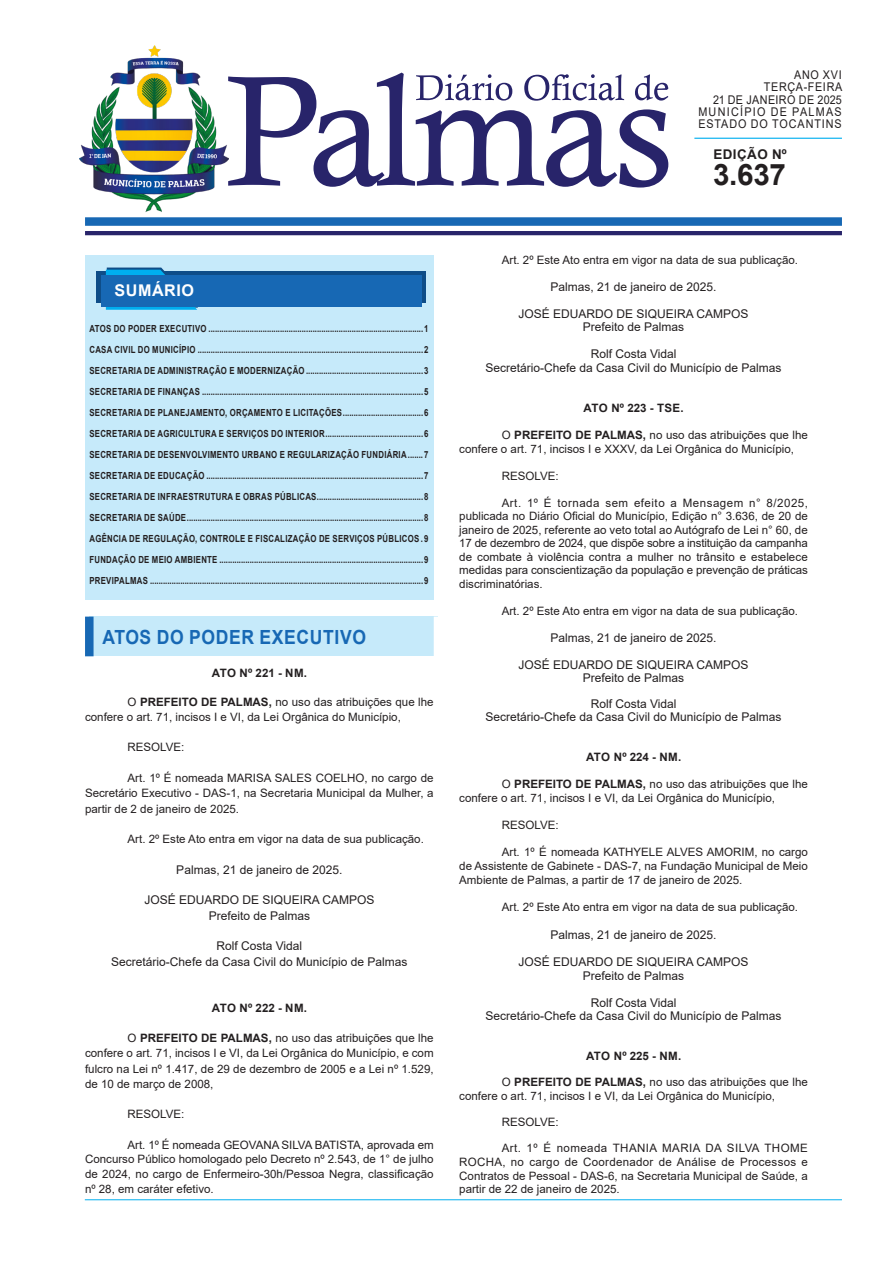
<style>
.page{position:relative;width:893px;height:1263px;background:#fff}
.page>*{position:absolute;margin:0;border:0;box-sizing:border-box;transform-origin:0 0}
.t1{font:700 29.55px "Arial";color:#231f20}
.t2{font:700 19.5px "Arial";letter-spacing:.035em;color:#1768b4;scale:.9 1}
.t3{font:700 16.2px "Arial";letter-spacing:.035em;color:#fff}
.t4{font:700 13.35px "Arial";letter-spacing:.035em;color:#231f20}
.t5{font:12px/13.2px "Arial";color:#231f20;text-align:center}
.t6{font:12px/12.3px "Arial";letter-spacing:.065em;color:#231f20;text-align:right;scale:.9 1}
.t7{font:11.55px/13.5px "Arial";color:#231f20;text-align:justify}
.t8{font:700 11.55px "Arial";letter-spacing:.015em;color:#231f20}
.t9{font:700 9.75px/21px "Arial";letter-spacing:.035em;color:#231f20;text-align:justify;scale:.8 1}
.s1{font-weight:700}
</style>
<div class="page">
<div style="left:85px;top:255px;width:349px;height:345px;background:#c6eafa"></div>
<div style="left:85px;top:217px;width:757px;height:9px;background:#1768b4"></div>
<hr style="left:85px;top:231px;width:757px;height:4px;background:#28246a">
<hr style="left:694px;top:138px;width:148px;height:1px;background:#00aeef">
<svg style="left:229px;top:73px;width:439px;height:115px"></svg>
<svg style="left:96px;top:272px;width:329px;height:31px"></svg>
<svg style="left:106px;top:268px;width:92px;height:42px"></svg>
<div style="left:101px;top:276px;width:321px;height:31px;background:#1768b4"></div>
<hr style="left:85px;top:1199px;width:757px;height:1px;background:#00aeef">
<img style="left:80px;top:46px;width:149px;height:166px">
<div style="left:89px;top:617px;width:349px;height:39px;background:#c6eafa"></div>
<div style="left:85px;top:617px;width:9px;height:39px;background:#1768b4"></div>
<div style="left:434px;top:617px;width:8px;height:39px;background:#fff"></div>
<p class="t6" style="left:698px;top:69px;width:161px">ANO XVI<br>TERÇA-FEIRA<br>21 DE JANEIRO DE 2025<br>MUNICÍPIO DE PALMAS<br>ESTADO DO TOCANTINS</p>
<h1 class="t1" style="left:713px;top:154px;width:74px">3.637</h1>
<p class="t4" style="left:713px;top:145px;width:75px">EDIÇÃO Nº</p>
<h3 class="t3" style="left:114px;top:279px;width:81px">SUMÁRIO</h3>
<p class="t9" style="left:89px;top:319px;width:425px">ATOS DO PODER EXECUTIVO ...................................................................................................1<br>CASA CIVIL DO MUNICÍPIO ........................................................................................................2<br>SECRETARIA DE ADMINISTRAÇÃO E MODERNIZAÇÃO ......................................................3<br>SECRETARIA DE FINANÇAS ......................................................................................................5<br>SECRETARIA DE PLANEJAMENTO, ORÇAMENTO E LICITAÇÕES.....................................6<br>SECRETARIA DE AGRICULTURA E SERVIÇOS DO INTERIOR.............................................6<br>SECRETARIA DE DESENVOLVIMENTO URBANO E REGULARIZAÇÃO FUNDIÁRIA .......7<br>SECRETARIA DE EDUCAÇÃO ....................................................................................................7<br>SECRETARIA DE INFRAESTRUTURA E OBRAS PÚBLICAS.................................................8<br>SECRETARIA DE SAÚDE.............................................................................................................8<br>AGÊNCIA DE REGULAÇÃO, CONTROLE E FISCALIZAÇÃO DE SERVIÇOS PÚBLICOS .9<br>FUNDAÇÃO DE MEIO AMBIENTE ..............................................................................................9<br>PREVIPALMAS ..............................................................................................................................9</p>
<h2 class="t2" style="left:102px;top:623px;width:294px">ATOS DO PODER EXECUTIVO</h2>
<p class="t8" style="left:212px;top:665px;width:97px">ATO Nº 221 - NM.</p>
<p class="t7" style="left:85px;top:694px;width:350px;line-height:15px;text-indent:43px">O <span class="s1">PREFEITO DE PALMAS,</span> no uso das atribuições que lhe confere o art. 71, incisos I e VI, da Lei Orgânica do Município,</p>
<p class="t7" style="left:128px;top:740px;width:58px">RESOLVE:</p>
<p class="t7" style="left:85px;top:770px;width:350px;line-height:15.3px;text-indent:43px">Art. 1º É nomeada MARISA SALES COELHO, no cargo de Secretário Executivo - DAS-1, na Secretaria Municipal da Mulher, a partir de 2 de janeiro de 2025.</p>
<p class="t7" style="left:128px;top:832px;width:298px">Art. 2º Este Ato entra em vigor na data de sua publicação.</p>
<p class="t5" style="left:176px;top:863px;width:168px">Palmas, 21 de janeiro de 2025.</p>
<p class="t5" style="left:144px;top:892px;width:232px;line-height:15.3px">JOSÉ EDUARDO DE SIQUEIRA CAMPOS<br>Prefeito de Palmas</p>
<p class="t5" style="left:111px;top:938px;width:298px;line-height:15.3px">Rolf Costa Vidal<br>Secretário-Chefe da Casa Civil do Município de Palmas</p>
<p class="t8" style="left:212px;top:999px;width:97px">ATO Nº 222 - NM.</p>
<p class="t7" style="left:85px;top:1030px;width:350px;line-height:15.3px;text-indent:43px">O <span class="s1">PREFEITO DE PALMAS,</span> no uso das atribuições que lhe confere o art. 71, incisos I e VI, da Lei Orgânica do Município, e com fulcro na Lei nº 1.417, de 29 de dezembro de 2005 e a Lei nº 1.529, de 10 de março de 2008,</p>
<p class="t7" style="left:128px;top:1107px;width:58px">RESOLVE:</p>
<p class="t7" style="left:85px;top:1137px;width:350px;line-height:15px;text-indent:43px">Art. 1º É nomeada GEOVANA SILVA BATISTA, aprovada em Concurso Público homologado pelo Decreto nº 2.543, de 1° de julho de 2024, no cargo de Enfermeiro-30h/Pessoa Negra, classificação nº 28, em caráter efetivo.</p>
<p class="t7" style="left:502px;top:253px;width:298px">Art. 2º Este Ato entra em vigor na data de sua publicação.</p>
<p class="t5" style="left:550px;top:280px;width:168px">Palmas, 21 de janeiro de 2025.</p>
<p class="t5" style="left:519px;top:307px;width:232px">JOSÉ EDUARDO DE SIQUEIRA CAMPOS<br>Prefeito de Palmas</p>
<p class="t5" style="left:485px;top:347px;width:298px">Rolf Costa Vidal<br>Secretário-Chefe da Casa Civil do Município de Palmas</p>
<p class="t8" style="left:584px;top:400px;width:102px">ATO Nº 223 - TSE.</p>
<p class="t7" style="left:459px;top:428px;width:350px;text-indent:43px">O <span class="s1">PREFEITO DE PALMAS,</span> no uso das atribuições que lhe confere o art. 71, incisos I e XXXV, da Lei Orgânica do Município,</p>
<p class="t7" style="left:502px;top:469px;width:58px">RESOLVE:</p>
<p class="t7" style="left:459px;top:496px;width:350px;text-indent:43px">Art. 1º É tornada sem efeito a Mensagem n° 8/2025, publicada no Diário Oficial do Município, Edição n° 3.636, de 20 de janeiro de 2025, referente ao veto total ao Autógrafo de Lei n° 60, de 17 de dezembro de 2024, que dispõe sobre a instituição da campanha de combate à violência contra a mulher no trânsito e estabelece medidas para conscientização da população e prevenção de práticas discriminatórias.</p>
<p class="t7" style="left:502px;top:604px;width:298px">Art. 2º Este Ato entra em vigor na data de sua publicação.</p>
<p class="t5" style="left:550px;top:631px;width:168px">Palmas, 21 de janeiro de 2025.</p>
<p class="t5" style="left:519px;top:658px;width:232px">JOSÉ EDUARDO DE SIQUEIRA CAMPOS<br>Prefeito de Palmas</p>
<p class="t5" style="left:485px;top:697px;width:298px">Rolf Costa Vidal<br>Secretário-Chefe da Casa Civil do Município de Palmas</p>
<p class="t8" style="left:586px;top:749px;width:97px">ATO Nº 224 - NM.</p>
<p class="t7" style="left:459px;top:777px;width:350px;text-indent:43px">O <span class="s1">PREFEITO DE PALMAS,</span> no uso das atribuições que lhe confere o art. 71, incisos I e VI, da Lei Orgânica do Município,</p>
<p class="t7" style="left:502px;top:818px;width:58px">RESOLVE:</p>
<p class="t7" style="left:459px;top:845px;width:350px;text-indent:43px">Art. 1º É nomeada KATHYELE ALVES AMORIM, no cargo de Assistente de Gabinete - DAS-7, na Fundação Municipal de Meio Ambiente de Palmas, a partir de 17 de janeiro de 2025.</p>
<p class="t7" style="left:502px;top:900px;width:298px">Art. 2º Este Ato entra em vigor na data de sua publicação.</p>
<p class="t5" style="left:550px;top:928px;width:168px">Palmas, 21 de janeiro de 2025.</p>
<p class="t5" style="left:519px;top:955px;width:232px;line-height:13.8px">JOSÉ EDUARDO DE SIQUEIRA CAMPOS<br>Prefeito de Palmas</p>
<p class="t5" style="left:485px;top:996px;width:298px">Rolf Costa Vidal<br>Secretário-Chefe da Casa Civil do Município de Palmas</p>
<p class="t8" style="left:586px;top:1048px;width:97px">ATO Nº 225 - NM.</p>
<p class="t7" style="left:459px;top:1076px;width:350px;text-indent:43px">O <span class="s1">PREFEITO DE PALMAS,</span> no uso das atribuições que lhe confere o art. 71, incisos I e VI, da Lei Orgânica do Município,</p>
<p class="t7" style="left:502px;top:1115px;width:58px">RESOLVE:</p>
<p class="t7" style="left:459px;top:1141px;width:350px;text-indent:43px">Art. 1º É nomeada THANIA MARIA DA SILVA THOME ROCHA, no cargo de Coordenador de Análise de Processos e Contratos de Pessoal - DAS-6, na Secretaria Municipal de Saúde, a partir de 22 de janeiro de 2025.</p>
</div>
